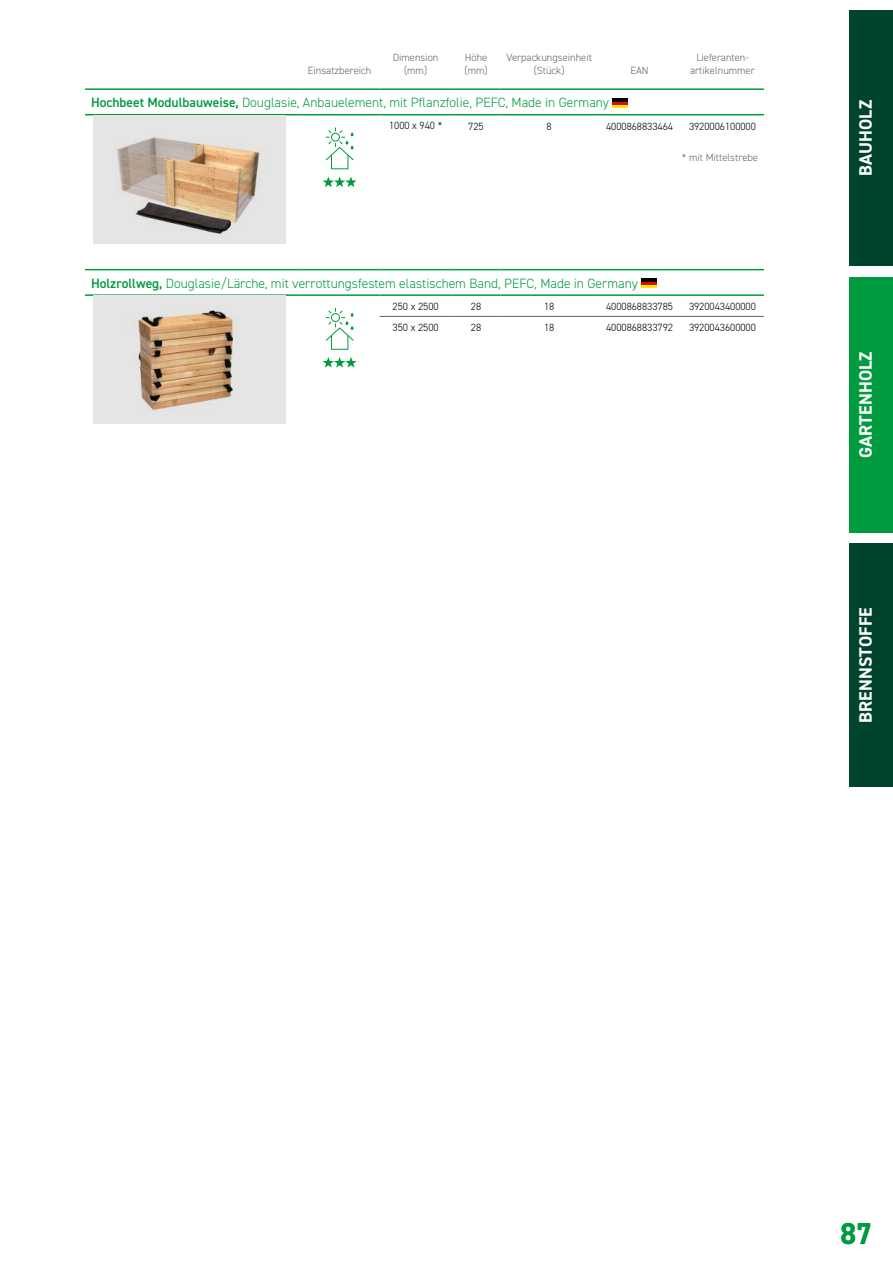
<style>
.page{position:relative;width:893px;height:1263px;background:#fff}
.page>*{position:absolute;margin:0;border:0;box-sizing:border-box;transform-origin:0 0}
.t1{font:700 30.3px "DIN2014";color:#009b3e;scale:.96 1}
.t2{font:700 18px "DIN2014";letter-spacing:.01em;color:#fff}
.t3{font:300 13.5px "DIN2014";color:#009b3e}
.t4{font:300 10.5px "DIN2014";color:#000}
.t5{font:300 10.5px/12.6px "DIN2014";color:#646363;text-align:center}
.s1{font-weight:600}
</style>
<div class="page">
<hr style="left:300px;top:114px;width:79px;height:1px;background:#009b3e">
<hr style="left:379px;top:114px;width:73px;height:1px;background:#009b3e">
<hr style="left:452px;top:114px;width:48px;height:1px;background:#009b3e">
<hr style="left:500px;top:114px;width:98px;height:1px;background:#009b3e">
<hr style="left:598px;top:114px;width:83px;height:1px;background:#009b3e">
<hr style="left:681px;top:114px;width:83px;height:1px;background:#009b3e">
<hr style="left:85px;top:88px;width:215px;height:2px;background:#009b3e">
<hr style="left:300px;top:88px;width:79px;height:2px;background:#009b3e">
<hr style="left:379px;top:88px;width:73px;height:2px;background:#009b3e">
<hr style="left:452px;top:88px;width:48px;height:2px;background:#009b3e">
<hr style="left:500px;top:88px;width:98px;height:2px;background:#009b3e">
<hr style="left:598px;top:88px;width:83px;height:2px;background:#009b3e">
<hr style="left:681px;top:88px;width:83px;height:2px;background:#009b3e">
<hr style="left:85px;top:114px;width:215px;height:1px;background:#009b3e">
<hr style="left:612px;top:104px;width:16px;height:3px;background:#ffed00">
<hr style="left:612px;top:101px;width:16px;height:3px;background:#e30613">
<hr style="left:612px;top:98px;width:16px;height:3px;background:#000">
<img style="left:94px;top:115px;width:191px;height:128px">
<div style="left:331px;top:155px;width:17px;height:14px;border:1px solid #009b3e"></div>
<svg style="left:325px;top:128px;width:29px;height:33px"></svg>
<svg style="left:323px;top:176px;width:34px;height:11px"></svg>
<hr style="left:300px;top:294px;width:79px;height:2px;background:#009b3e">
<hr style="left:379px;top:294px;width:73px;height:2px;background:#009b3e">
<hr style="left:452px;top:294px;width:48px;height:2px;background:#009b3e">
<hr style="left:500px;top:294px;width:98px;height:2px;background:#009b3e">
<hr style="left:598px;top:294px;width:83px;height:2px;background:#009b3e">
<hr style="left:681px;top:294px;width:83px;height:2px;background:#009b3e">
<hr style="left:379px;top:316px;width:73px;height:1px;background:#646363">
<hr style="left:452px;top:316px;width:48px;height:1px;background:#646363">
<hr style="left:500px;top:316px;width:98px;height:1px;background:#646363">
<hr style="left:598px;top:316px;width:83px;height:1px;background:#646363">
<hr style="left:681px;top:316px;width:83px;height:1px;background:#646363">
<hr style="left:85px;top:269px;width:215px;height:1px;background:#009b3e">
<hr style="left:300px;top:269px;width:79px;height:1px;background:#009b3e">
<hr style="left:379px;top:269px;width:73px;height:1px;background:#009b3e">
<hr style="left:452px;top:269px;width:48px;height:1px;background:#009b3e">
<hr style="left:500px;top:269px;width:98px;height:1px;background:#009b3e">
<hr style="left:598px;top:269px;width:83px;height:1px;background:#009b3e">
<hr style="left:681px;top:269px;width:83px;height:1px;background:#009b3e">
<hr style="left:85px;top:294px;width:215px;height:2px;background:#009b3e">
<hr style="left:641px;top:285px;width:15px;height:3px;background:#ffed00">
<svg style="left:641px;top:281px;width:15px;height:4px"></svg>
<hr style="left:641px;top:278px;width:15px;height:3px;background:#000">
<img style="left:94px;top:296px;width:191px;height:127px">
<div style="left:331px;top:335px;width:17px;height:15px;border:1px solid #009b3e"></div>
<svg style="left:325px;top:308px;width:29px;height:33px"></svg>
<svg style="left:323px;top:357px;width:34px;height:11px"></svg>
<div style="left:849px;top:11px;width:44px;height:255px;background:#004430"></div>
<div style="left:849px;top:277px;width:44px;height:255px;background:#009b3e"></div>
<div style="left:849px;top:543px;width:44px;height:244px;background:#004430"></div>
<p class="t5" style="left:308px;top:64px;width:65px">Einsatzbereich</p>
<p class="t5" style="left:393px;top:51px;width:47px">Dimension (mm)</p>
<p class="t5" style="left:464px;top:51px;width:25px;text-align:left">Höhe (mm)</p>
<p class="t5" style="left:506px;top:51px;width:87px">Verpackungseinheit (Stück)</p>
<p class="t5" style="left:630px;top:64px;width:20px">EAN</p>
<p class="t5" style="left:690px;top:51px;width:66px">Lieferanten&shy;artikelnummer</p>
<p class="t3" style="left:91px;top:94px;width:520px"><span class="s1">Hochbeet Modulbauweise,</span> Douglasie, Anbauelement, mit Pflanzfolie, PEFC, Made in Germany</p>
<p class="t4" style="left:389px;top:119px;width:55px">1000 x 940 *</p>
<p class="t4" style="left:468px;top:120px;width:17px">725</p>
<p class="t4" style="left:547px;top:120px;width:7px">8</p>
<p class="t4" style="left:606px;top:120px;width:68px">4000868833464</p>
<p class="t4" style="left:689px;top:120px;width:68px">3920006100000</p>
<p class="t5" style="left:682px;top:151px;width:77px">* mit Mittelstrebe</p>
<p class="t3" style="left:91px;top:275px;width:548px"><span class="s1">Holzrollweg,</span> Douglasie/Lärche, mit verrottungsfestem elastischem Band, PEFC, Made in Germany</p>
<p class="t4" style="left:393px;top:300px;width:48px">250 x 2500</p>
<p class="t4" style="left:471px;top:300px;width:12px">28</p>
<p class="t4" style="left:544px;top:300px;width:12px">18</p>
<p class="t4" style="left:606px;top:300px;width:68px">4000868833785</p>
<p class="t4" style="left:689px;top:300px;width:68px">3920043400000</p>
<p class="t4" style="left:393px;top:321px;width:48px">350 x 2500</p>
<p class="t4" style="left:471px;top:321px;width:12px">28</p>
<p class="t4" style="left:544px;top:321px;width:12px">18</p>
<p class="t4" style="left:606px;top:321px;width:68px">4000868833792</p>
<p class="t4" style="left:689px;top:321px;width:68px">3920043600000</p>
<h2 class="t2" style="left:854px;top:176px;width:78px;rotate:-90deg">BAUHOLZ</h2>
<h2 class="t2" style="left:854px;top:458px;width:108px;rotate:-90deg">GARTENHOLZ</h2>
<h2 class="t2" style="left:854px;top:723px;width:118px;rotate:-90deg">BRENNSTOFFE</h2>
<h1 class="t1" style="left:840px;top:1213px;width:34px">87</h1>
</div>
